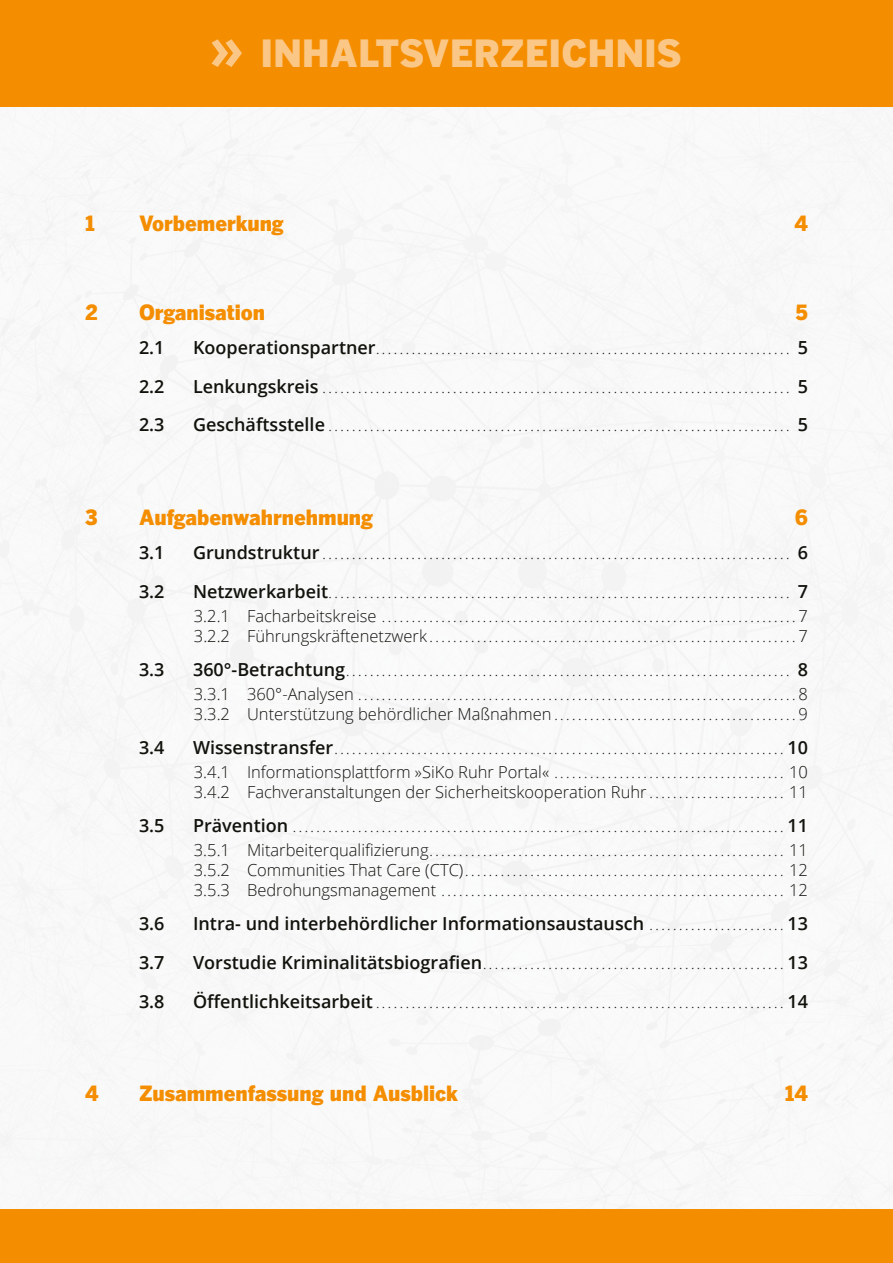
<style>
.page{position:relative;width:893px;height:1263px;background:#fff}
.page>*{position:absolute;margin:0;border:0;box-sizing:border-box;transform-origin:0 0}
.t1{font:900 37.5px "Benton Gothic";letter-spacing:.015em;color:#fbc787}
.t2{font:900 21px "Benton Gothic";color:#f48e00}
.t3{font:600 18px "Open Sans";color:#12120d}
.t4{font:300 16.5px/19.8px "Open Sans";color:#12120d}
.t5{font:10.5px/19.8px "Open Sans";color:#12120d}
.s1{font-weight:600;font-size:18px}
.s2{font-weight:300;font-size:16.5px}
.s3{font-weight:400;font-size:10.5px}
</style>
<div class="page">
<img style="left:0;top:106px;width:893px;height:1104px">
<div style="left:0;top:1210px;width:893px;height:53px;background:#f48e00"></div>
<div style="left:0;top:0;width:893px;height:106px;background:#f48e00"></div>
<svg style="left:212px;top:39px;width:30px;height:28px"></svg>
<h1 class="t1" style="left:261px;top:30px;width:422px">INHALTSVERZEICHNIS</h1>
<h2 class="t2" style="left:85px;top:210px;width:11px">1</h2>
<h2 class="t2" style="left:139px;top:210px;width:146px">Vorbemerkung</h2>
<h2 class="t2" style="left:794px;top:210px;width:15px">4</h2>
<h2 class="t2" style="left:85px;top:299px;width:14px">2</h2>
<h2 class="t2" style="left:139px;top:299px;width:128px">Organisation</h2>
<h2 class="t2" style="left:795px;top:299px;width:14px">5</h2>
<h3 class="t3" style="left:139px;top:335px;width:27px">2.1</h3>
<p class="t5" style="left:193px;top:340px;width:616px"><span class="s1">Kooperationspartner</span> ...................................................................... <span class="s1">5</span></p>
<h3 class="t3" style="left:139px;top:374px;width:27px">2.2</h3>
<p class="t5" style="left:193px;top:379px;width:616px"><span class="s1">Lenkungskreis</span> ............................................................................... <span class="s1">5</span></p>
<h3 class="t3" style="left:139px;top:413px;width:27px">2.3</h3>
<p class="t5" style="left:193px;top:417px;width:616px"><span class="s1">Geschäftsstelle</span> .............................................................................. <span class="s1">5</span></p>
<h2 class="t2" style="left:85px;top:504px;width:14px">3</h2>
<h2 class="t2" style="left:139px;top:504px;width:236px">Aufgabenwahrnehmung</h2>
<h2 class="t2" style="left:795px;top:504px;width:15px">6</h2>
<h3 class="t3" style="left:139px;top:540px;width:27px">3.1</h3>
<p class="t5" style="left:193px;top:545px;width:616px"><span class="s1">Grundstruktur</span> ............................................................................... <span class="s1">6</span></p>
<h3 class="t3" style="left:139px;top:579px;width:27px">3.2</h3>
<p class="t5" style="left:193px;top:584px;width:616px"><span class="s1">Netzwerkarbeit</span> .............................................................................. <span class="s1">7</span></p>
<p class="t5" style="left:194px;top:608px;width:615px"><span class="s2">3.2.1 Facharbeitskreise</span> ......................................................................<span class="s2">7<br>3.2.2 Führungskräftenetzwerk</span> ..............................................................<span class="s2">7</span></p>
<h3 class="t3" style="left:139px;top:657px;width:27px">3.3</h3>
<p class="t5" style="left:193px;top:662px;width:616px"><span class="s1">360°-Betrachtung</span> ........................................................................... <span class="s1">8</span></p>
<p class="t5" style="left:194px;top:686px;width:615px"><span class="s2">3.3.1 360°-Analysen</span> ..........................................................................<span class="s2">8<br>3.3.2 Unterstützung behördlicher Maßnahmen</span> .........................................<span class="s2">9</span></p>
<h3 class="t3" style="left:139px;top:735px;width:27px">3.4</h3>
<p class="t5" style="left:193px;top:740px;width:616px"><span class="s1">Wissenstransfer</span> ............................................................................<span class="s1">10</span></p>
<h3 class="t4" style="left:194px;top:762px;width:615px">3.4.1 Informationsplattform »SiKo Ruhr Portal« <span class="s3">.......................................</span> 10<br>3.4.2 Fachveranstaltungen der Sicherheits kooperation Ruhr <span class="s3">. . . . . . . . . . . . . . . . . . . . . . .</span> 11</h3>
<h3 class="t3" style="left:139px;top:813px;width:27px">3.5</h3>
<p class="t5" style="left:193px;top:818px;width:616px"><span class="s1">Prävention</span> ...................................................................................<span class="s1">11</span></p>
<p class="t5" style="left:194px;top:842px;width:615px;text-align:justify"><span class="s2">3.5.1 Mitarbeiterqualifizierung</span> ............................................................ <span class="s2">11<br>3.5.2 Communities That Care (CTC)</span> ...................................................... <span class="s2">12<br>3.5.3 Bedrohungsmanagement</span> .......................................................... <span class="s2">12</span></p>
<h3 class="t3" style="left:139px;top:911px;width:27px">3.6</h3>
<h3 class="t3" style="left:193px;top:911px;width:616px">Intra- und interbehördlicher Informationsaustausch <span class="s3">. . . . . . . . . . . . . . . . . . . . . . .</span> 13</h3>
<h3 class="t3" style="left:139px;top:950px;width:27px">3.7</h3>
<p class="t5" style="left:193px;top:955px;width:616px"><span class="s1">Vorstudie Kriminalitätsbiografien</span> ...................................................<span class="s1">13</span></p>
<h3 class="t3" style="left:139px;top:989px;width:27px">3.8</h3>
<p class="t5" style="left:193px;top:993px;width:616px"><span class="s1">Öffentlichkeitsarbeit</span> .....................................................................<span class="s1">14</span></p>
<h2 class="t2" style="left:85px;top:1080px;width:15px">4</h2>
<h2 class="t2" style="left:139px;top:1080px;width:320px">Zusammenfassung und Ausblick</h2>
<h2 class="t2" style="left:785px;top:1080px;width:25px">14</h2>
</div>
